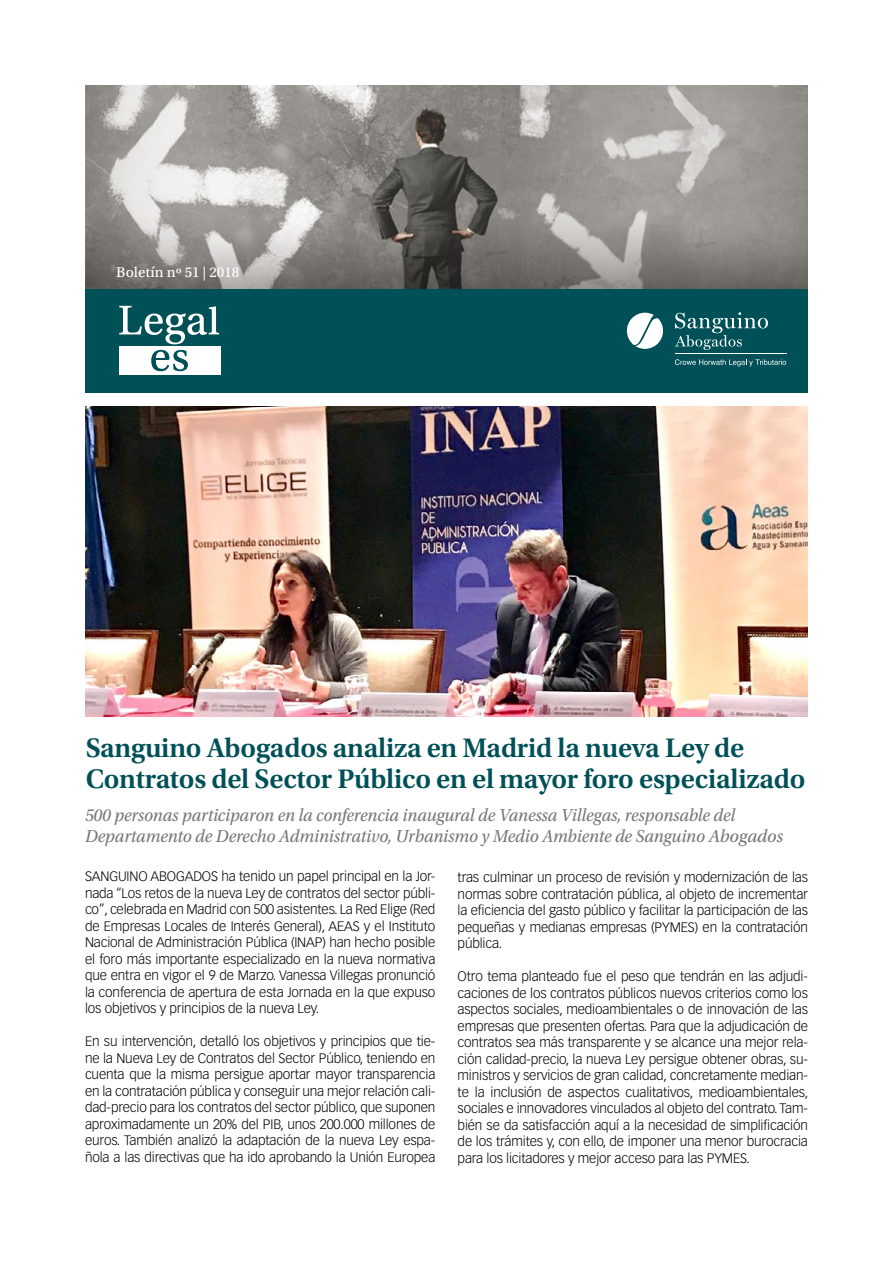
<style>
.page{position:relative;width:893px;height:1263px;background:#fff}
.page>*{position:absolute;margin:0;border:0;box-sizing:border-box;transform-origin:0 0}
.t1{font:600 28.2px/31.5px "Utopia Std";letter-spacing:-.01em;color:#005057}
.t2{font:italic 18.3px/21px "Utopia Std";letter-spacing:-.005em;color:#767577;scale:.95 1}
.t3{font:15px "Utopia Std Capt";color:#fff}
.t4{font:300 13.5px/16.5px "Vectora LT Std";letter-spacing:-.01em;color:#000;text-align:justify}
</style>
<div class="page">
<img style="left:85px;top:86px;width:723px;height:203px">
<div style="left:85px;top:289px;width:723px;height:103px;background:#005057"></div>
<svg style="left:119px;top:306px;width:100px;height:38px"></svg>
<div style="left:119px;top:346px;width:101px;height:29px;background:#fff"></div>
<svg style="left:151px;top:350px;width:37px;height:21px"></svg>
<svg style="left:627px;top:313px;width:36px;height:36px"></svg>
<svg style="left:675px;top:312px;width:93px;height:38px"></svg>
<svg style="left:675px;top:359px;width:111px;height:7px"></svg>
<hr style="left:675px;top:353px;width:111px;height:1px;background:#fff">
<img style="left:86px;top:406px;width:721px;height:310px">
<p class="t3" style="left:116px;top:264px;width:125px">Boletín nº 51 | 2018</p>
<h1 class="t1" style="left:86px;top:732px;width:721px">Sanguino Abogados analiza en Madrid la nueva Ley de<br>Contratos del Sector Público en el mayor foro especializado</h1>
<h2 class="t2" style="left:85px;top:805px;width:736px">500 personas participaron en la conferencia inaugural de Vanessa Villegas, responsable del<br>Departamento de Derecho Administrativo, Urbanismo y Medio Ambiente de Sanguino Abogados</h2>
<p class="t4" style="left:85px;top:868px;width:352px">SANGUINO ABOGADOS ha tenido un papel principal en la Jor&shy;nada “Los retos de la nueva Ley de contratos del sector públi&shy;co”, celebrada en Madrid con 500 asistentes. La Red Elige (Red de Empresas Locales de Interés General), AEAS y el Instituto Nacional de Administración Pública (INAP) han hecho posible el foro más importante especializado en la nueva normativa que entra en vigor el 9 de Marzo. Vanessa Villegas pronunció la conferencia de apertura de esta Jornada en la que expuso los objetivos y principios de la nueva Ley.</p>
<p class="t4" style="left:85px;top:1033px;width:352px">En su intervención, detalló los objetivos y principios que tie&shy;ne la Nueva Ley de Contratos del Sector Público, teniendo en cuenta que la misma persigue aportar mayor transparencia en la contratación pública y conseguir una mejor relación cali&shy;dad-precio para los contratos del sector público, que suponen aproximadamente un 20% del PIB, unos 200.000 millones de euros. También analizó la adaptación de la nueva Ley espa&shy;ñola a las directivas que ha ido aprobando la Unión Europea</p>
<p class="t4" style="left:458px;top:869px;width:352px">tras culminar un proceso de revisión y modernización de las normas sobre contratación pública, al objeto de incrementar la eficiencia del gasto público y facilitar la participación de las pequeñas y medianas empresas (PYMES) en la contratación pública.</p>
<p class="t4" style="left:458px;top:968px;width:352px">Otro tema planteado fue el peso que tendrán en las adjudi&shy;caciones de los contratos públicos nuevos criterios como los aspectos sociales, medioambientales o de innovación de las empresas que presenten ofertas. Para que la adjudicación de contratos sea más transparente y se alcance una mejor rela&shy;ción calidad-precio, la nueva Ley persigue obtener obras, su&shy;ministros y servicios de gran calidad, concretamente median&shy;te la inclusión de aspectos cualitativos, medioambientales, sociales e innovadores vinculados al objeto del contrato. Tam&shy;bién se da satisfacción aquí a la necesidad de simplificación de los trámites y, con ello, de imponer una menor burocracia para los licitadores y mejor acceso para las PYMES.</p>
</div>
